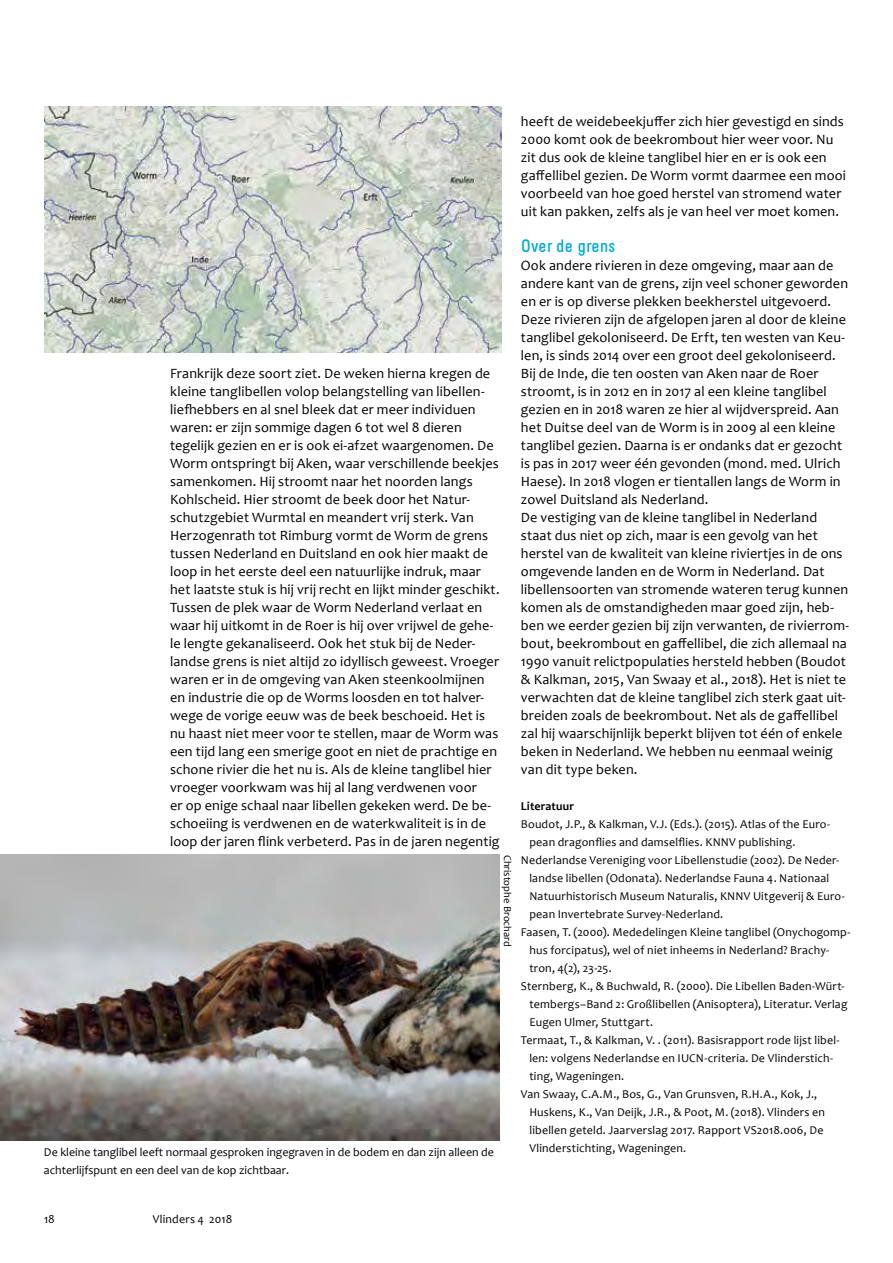
<style>
.page{position:relative;width:893px;height:1263px;background:#fff}
.page>*{position:absolute;margin:0;border:0;box-sizing:border-box;transform-origin:0 0}
.t1{font:700 18px "Melbourne";color:#00acd4}
.t2{font:14.25px/18px "Candara";letter-spacing:.01em;color:#000}
.t3{font:12px/18px "Candara";letter-spacing:.015em;color:#000}
.t4{font:700 12px "Candara";letter-spacing:.015em;color:#000}
.t5{font:10.5px "Candara";color:#000}
</style>
<div class="page">
<img style="left:44px;top:106px;width:457px;height:247px">
<img style="left:0;top:855px;width:500px;height:286px">
<p class="t2" style="left:170px;top:364px;width:331px">Frankrijk deze soort ziet. De weken hierna kregen de kleine tanglibellen volop belangstelling van libellen&shy;liefhebbers en al snel bleek dat er meer individuen waren: er zijn sommige dagen 6 tot wel 8 dieren tegelijk gezien en er is ook ei-afzet waargenomen. De Worm ontspringt bij Aken, waar verschillende beekjes samenkomen. Hij stroomt naar het noorden langs Kohlscheid. Hier stroomt de beek door het Natur&shy;schutzgebiet Wurmtal en meandert vrij sterk. Van Herzogenrath tot Rimburg vormt de Worm de grens tussen Nederland en Duitsland en ook hier maakt de loop in het eerste deel een natuurlijke indruk, maar het laatste stuk is hij vrij recht en lijkt minder geschikt.<br>Tussen de plek waar de Worm Nederland verlaat en waar hij uitkomt in de Roer is hij over vrijwel de gehe&shy;le lengte gekanaliseerd. Ook het stuk bij de Neder&shy;landse grens is niet altijd zo idyllisch geweest. Vroeger waren er in de omgeving van Aken steenkoolmijnen en industrie die op de Worms loosden en tot halver&shy;wege de vorige eeuw was de beek beschoeid. Het is nu haast niet meer voor te stellen, maar de Worm was een tijd lang een smerige goot en niet de prachtige en schone rivier die het nu is. Als de kleine tanglibel hier vroeger voorkwam was hij al lang verdwenen voor<br>er op enige schaal naar libellen gekeken werd. De be&shy;schoeiing is verdwenen en de waterkwaliteit is in de loop der jaren flink verbeterd. Pas in de jaren negentig</p>
<p class="t5" style="left:514px;top:855px;width:93px;rotate:90deg">Christophe Brochard</p>
<p class="t3" style="left:44px;top:1143px;width:452px">De kleine tanglibel leeft normaal gesproken ingegraven in de bodem en dan zijn alleen de achterlijfspunt en een deel van de kop zichtbaar.</p>
<p class="t2" style="left:521px;top:112px;width:327px">heeft de weidebeekjuffer zich hier gevestigd en sinds 2000 komt ook de beekrombout hier weer voor. Nu zit dus ook de kleine tanglibel hier en er is ook een gaffellibel gezien. De Worm vormt daarmee een mooi voorbeeld van hoe goed herstel van stromend water uit kan pakken, zelfs als je van heel ver moet komen.</p>
<p class="t1" style="left:521px;top:235px;width:96px">Over de grens</p>
<p class="t2" style="left:521px;top:256px;width:330px">Ook andere rivieren in deze omgeving, maar aan de andere kant van de grens, zijn veel schoner geworden en er is op diverse plekken beekherstel uitgevoerd.<br>Deze rivieren zijn de afgelopen jaren al door de kleine tanglibel gekoloniseerd. De Erft, ten westen van Keu&shy;len, is sinds 2014 over een groot deel gekoloniseerd.<br>Bij de Inde, die ten oosten van Aken naar de Roer stroomt, is in 2012 en in 2017 al een kleine tanglibel gezien en in 2018 waren ze hier al wijdverspreid. Aan het Duitse deel van de Worm is in 2009 al een kleine tanglibel gezien. Daarna is er ondanks dat er gezocht is pas in 2017 weer één gevonden (mond. med. Ulrich Haese). In 2018 vlogen er tientallen langs de Worm in zowel Duitsland als Nederland.<br>De vestiging van de kleine tanglibel in Nederland staat dus niet op zich, maar is een gevolg van het herstel van de kwaliteit van kleine riviertjes in de ons omgevende landen en de Worm in Nederland. Dat libellensoorten van stromende wateren terug kunnen komen als de omstandigheden maar goed zijn, heb&shy;ben we eerder gezien bij zijn verwanten, de rivierrom&shy;bout, beekrombout en gaffellibel, die zich allemaal na 1990 vanuit relictpopulaties hersteld hebben (Boudot &amp; Kalkman, 2015, Van Swaay et al., 2018). Het is niet te verwachten dat de kleine tanglibel zich sterk gaat uit&shy;breiden zoals de beekrombout. Net als de gaffellibel zal hij waarschijnlijk beperkt blijven tot één of enkele beken in Nederland. We hebben nu eenmaal weinig van dit type beken.</p>
<p class="t4" style="left:521px;top:799px;width:55px">Literatuur</p>
<p class="t3" style="left:521px;top:815px;width:311px">Boudot, J.P., &amp; Kalkman, V.J. (Eds.). (2015). Atlas of the Euro-</p>
<p class="t3" style="left:529px;top:833px;width:267px">pean dragonflies and damselflies. KNNV publishing.</p>
<p class="t3" style="left:521px;top:851px;width:320px">Nederlandse Vereniging voor Libellenstudie (2002). De Neder-</p>
<p class="t3" style="left:529px;top:869px;width:301px">landse libellen (Odonata). Nederlandse Fauna 4. Nationaal</p>
<p class="t3" style="left:529px;top:887px;width:317px">Natuurhistorisch Museum Naturalis, KNNV Uitgeverij &amp; Euro-</p>
<p class="t3" style="left:529px;top:905px;width:195px">pean Invertebrate Survey-Nederland.</p>
<p class="t3" style="left:521px;top:923px;width:331px">Faasen, T. (2000). Mededelingen Kleine tanglibel (Onychogomp-</p>
<p class="t3" style="left:529px;top:941px;width:301px">hus forcipatus), wel of niet inheems in Nederland? Brachy-</p>
<p class="t3" style="left:529px;top:959px;width:84px">tron, 4(2), 23-25.</p>
<p class="t3" style="left:521px;top:977px;width:325px">Sternberg, K., &amp; Buchwald, R. (2000). Die Libellen Baden-Würt-</p>
<p class="t3" style="left:529px;top:995px;width:320px">tembergs–Band 2: Großlibellen (Anisoptera), Literatur. Verlag</p>
<p class="t3" style="left:529px;top:1013px;width:125px">Eugen Ulmer, Stuttgart.</p>
<p class="t3" style="left:521px;top:1031px;width:320px">Termaat, T., &amp; Kalkman, V. . (2011). Basisrapport rode lijst libel-</p>
<p class="t3" style="left:529px;top:1049px;width:305px">len: volgens Nederlandse en IUCN-criteria. De Vlinderstich-</p>
<p class="t3" style="left:529px;top:1067px;width:96px">ting, Wageningen.</p>
<p class="t3" style="left:521px;top:1085px;width:298px">Van Swaay, C.A.M., Bos, G., Van Grunsven, R.H.A., Kok, J.,</p>
<p class="t3" style="left:529px;top:1103px;width:297px">Huskens, K., Van Deijk, J.R., &amp; Poot, M. (2018). Vlinders en</p>
<p class="t3" style="left:529px;top:1121px;width:296px">libellen geteld. Jaarverslag 2017. Rapport VS2018.006, De</p>
<p class="t3" style="left:529px;top:1139px;width:158px">Vlinderstichting, Wageningen.</p>
<p class="t3" style="left:44px;top:1210px;width:12px">18</p>
<p class="t3" style="left:153px;top:1210px;width:81px">Vlinders 4 2018</p>
</div>
